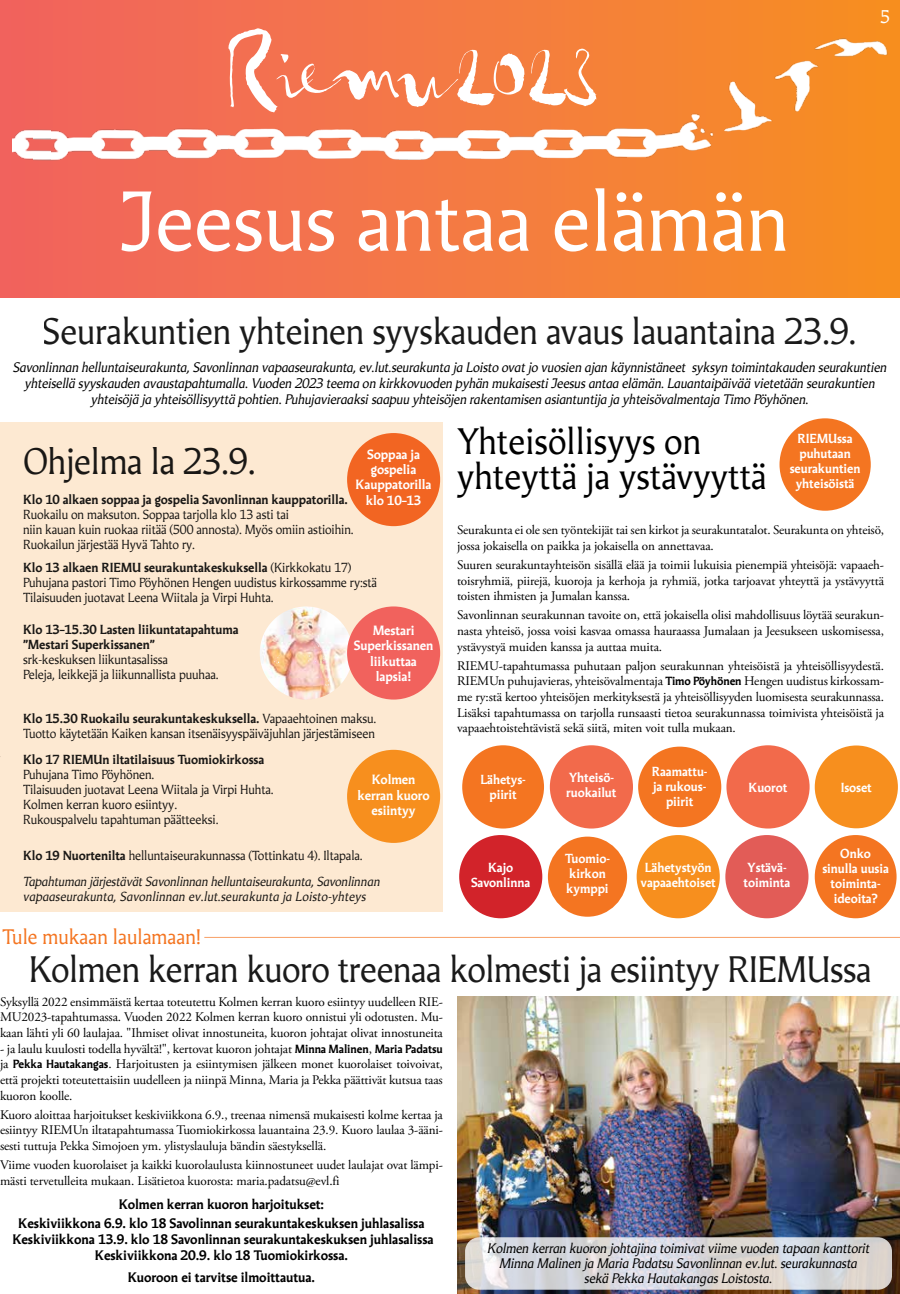
<style>
.page{position:relative;width:900px;height:1294px;background:#fff}
.page>*{position:absolute;margin:0;border:0;box-sizing:border-box;transform-origin:0 0}
.t1{font:105px "Gloss Drop";letter-spacing:-.06em;color:#fff}
.t2{font:80px "Martti";color:#fff}
.t3{font:35px/35px "Martti";letter-spacing:-.01em;color:#000}
.t4{font:20px "Martti";color:#f47521}
.t5{font:17.5px "Martti";color:#fff}
.t6{font:13.12px/15.6px "Adobe Garamond Pro";letter-spacing:-.01em;color:#000;text-align:justify}
.t7{font:italic 13.12px/15.6px "Martti";letter-spacing:-.01em;color:#000;text-align:center}
.t8{font:700 13.12px/19.1px "Martti";letter-spacing:-.01em;color:#000;text-align:center}
.t9{font:700 12.75px/15.2px "Martti";letter-spacing:-.01em;color:#fff;text-align:center}
.t10{font:12.5px/15px "Martti";letter-spacing:-.01em;color:#000}
.t11{font:700 12.5px/15px "Martti";letter-spacing:-.01em;color:#fff;text-align:center}
.t12{font:700 12.5px/15px "Martti";letter-spacing:-.01em;color:#000}
.t13{font:italic 12.5px/25.6px "Martti";letter-spacing:-.01em;color:#000}
.t14{font:italic 12.5px "Martti";letter-spacing:.01em;color:#000}
.s1{font-weight:700}
.s2{font-weight:700;font-style:normal}
.s3{font-style:normal}
.s4{font-family:"Martti";font-weight:700;font-size:11.25px}
</style>
<div class="page">
<div style="left:0;top:0;width:900px;height:298px;background:linear-gradient(to right,#f16362,#f78f22)"></div>
<img style="left:0;top:0;width:1px;height:575px">
<img style="left:457px;top:996px;width:443px;height:297px">
<svg style="left:465px;top:1237px;width:427px;height:52px;background:#d8d7da"></svg>
<hr style="left:204px;top:937px;width:696px;height:1px;background:#f47521">
<img style="left:400px;top:17px;width:490px;height:149px">
<img style="left:217px;top:121px;width:202px;height:45px">
<img style="left:33px;top:119px;width:195px;height:44px">
<img style="left:13px;top:126px;width:37px;height:44px">
<div style="left:0;top:423px;width:443px;height:488px;background:#fde9d2"></div>
<img style="left:260px;top:606px;width:93px;height:93px;border-radius:47px">
<img style="left:301px;top:640px;width:24px;height:24px">
<svg style="left:274px;top:655px;width:6px;height:8px"></svg>
<svg style="left:326px;top:679px;width:3px;height:7px"></svg>
<div style="left:347px;top:606px;width:93px;height:93px;background:#f1625d;border-radius:50%"></div>
<div style="left:347px;top:749px;width:93px;height:93px;background:#f78f1e;border-radius:50%"></div>
<div style="left:347px;top:433px;width:93px;height:93px;background:#f26522;border-radius:50%"></div>
<div style="left:780px;top:418px;width:91px;height:92px;background:#f47521;border-radius:50%"></div>
<div style="left:726px;top:745px;width:84px;height:83px;background:#f26a4b;border-radius:50%"></div>
<div style="left:638px;top:746px;width:83px;height:81px;background:#f47521;border-radius:50%"></div>
<div style="left:462px;top:745px;width:82px;height:83px;background:#f47521;border-radius:50%"></div>
<div style="left:459px;top:835px;width:83px;height:83px;background:#d2232a;border-radius:50%"></div>
<div style="left:637px;top:835px;width:83px;height:83px;background:#f78f1e;border-radius:50%"></div>
<div style="left:550px;top:745px;width:83px;height:83px;background:#f26a4b;border-radius:50%"></div>
<div style="left:725px;top:835px;width:84px;height:83px;background:#e25c57;border-radius:50%"></div>
<div style="left:548px;top:836px;width:79px;height:80px;background:#f47521;border-radius:50%"></div>
<div style="left:815px;top:745px;width:83px;height:83px;background:#f78f1e;border-radius:50%"></div>
<div style="left:815px;top:835px;width:82px;height:83px;background:#f47521;border-radius:50%"></div>
<h1 class="t1" style="left:226px;top:14px;width:376px">Riemu2023</h1>
<h2 class="t2" style="left:120px;top:173px;width:670px">Jeesus antaa elämän</h2>
<h3 class="t5" style="left:881px;top:6px;width:11px">5</h3>
<h3 class="t3" style="left:43px;top:313px;width:815px">Seurakuntien yhteinen syyskauden avaus lauantaina 23.9.</h3>
<p class="t7" style="left:13px;top:360px;width:875px">Savonlinnan helluntaiseurakunta, Savonlinnan vapaaseurakunta, ev.lut.seurakunta ja Loisto ovat jo vuosien ajan käynnistäneet syksyn toimintakauden seurakuntien yhteisellä syyskauden avaustapahtumalla. Vuoden 2023 teema on kirkkovuoden pyhän mukaisesti Jeesus antaa elämän. Lauantaipäivää vietetään seurakuntien yhteisöjä ja yhteisöllisyyttä pohtien. Puhujavieraaksi saapuu yhteisöjen rakentamisen asiantuntija ja yhteisövalmentaja Timo Pöyhönen.</p>
<h3 class="t3" style="left:23px;top:444px;width:234px">Ohjelma la 23.9.</h3>
<p class="t12" style="left:23px;top:492px;width:326px">Klo 10 alkaen soppaa ja gospelia Savonlinnan kauppatorilla.</p>
<p class="t10" style="left:23px;top:507px;width:332px">Ruokailu on maksuton. Soppaa tarjolla klo 13 asti tai<br>niin kauan kuin ruokaa riitää (500 annosta). Myös omiin astioihin.<br>Ruokailun järjestää Hyvä Tahto ry.</p>
<p class="t10" style="left:23px;top:559px;width:356px"><span class="s1">Klo 13 alkaen RIEMU seurakuntakeskuksella</span> (Kirkkokatu 17)<br>Puhujana pastori Timo Pöyhönen Hengen uudistus kirkossamme ry:stä<br>Tilaisuuden juotavat Leena Wiitala ja Virpi Huhta.</p>
<p class="t12" style="left:23px;top:622px;width:217px">Klo 13–15.30 Lasten liikuntatapahtuma ”Mestari Superkissanen”</p>
<p class="t10" style="left:23px;top:652px;width:197px">srk-keskuksen liikuntasalissa<br>Peleja, leikkejä ja liikunnallista puuhaa.</p>
<p class="t10" style="left:23px;top:711px;width:355px"><span class="s1">Klo 15.30 Ruokailu seurakuntakeskuksella.</span> Vapaaehtoinen maksu.<br>Tuotto käytetään Kaiken kansan itsenäisyyspäiväjuhlan järjestämiseen</p>
<p class="t12" style="left:23px;top:751px;width:243px">Klo 17 RIEMUn iltatilaisuus Tuomiokirkossa</p>
<p class="t10" style="left:23px;top:767px;width:252px">Puhujana Timo Pöyhönen.<br>Tilaisuuden juotavat Leena Wiitala ja Virpi Huhta.<br>Kolmen kerran kuoro esiintyy.<br>Rukouspalvelu tapahtuman päätteeksi.</p>
<p class="t13" style="left:23px;top:843px;width:359px"><span class="s2">Klo 19 Nuortenilta</span> <span class="s3">helluntaiseurakunnassa (Tottinkatu 4). Iltapala.<br></span>Tapahtuman järjestävät Savonlinnan helluntaiseurakunta, Savonlinnan</p>
<p class="t14" style="left:23px;top:888px;width:345px">vapaaseurakunta, Savonlinnan ev.lut.seurakunta ja Loisto-yhteys</p>
<p class="t9" style="left:356px;top:446px;width:78px">Soppaa ja gospelia<br>Kauppatorilla klo 10–13</p>
<p class="t9" style="left:354px;top:622px;width:81px">Mestari<br>Superkissanen liikuttaa lapsia!</p>
<p class="t9" style="left:357px;top:771px;width:74px">Kolmen kerran kuoro esiintyy</p>
<h3 class="t4" style="left:2px;top:924px;width:200px">Tule mukaan laulamaan!</h3>
<h3 class="t3" style="left:457px;top:423px;width:311px">Yhteisöllisyys on yhteyttä ja ystävyyttä</h3>
<p class="t6" style="left:457px;top:522px;width:429px">Seurakunta ei ole sen työntekijät tai sen kirkot ja seurakuntatalot. Seurakunta on yhteisö, jossa jokaisella on paikka ja jokaisella on annettavaa.</p>
<p class="t6" style="left:457px;top:557px;width:428px">Suuren seurakuntayhteisön sisällä elää ja toimii lukuisia pienempiä yhteisöjä: vapaaeh&shy;toisryhmiä, piirejä, kuoroja ja kerhoja ja ryhmiä, jotka tarjoavat yhteyttä ja ystävyyttä toisten ihmisten ja Jumalan kanssa.</p>
<p class="t6" style="left:457px;top:608px;width:428px">Savonlinnan seurakunnan tavoite on, että jokaisella olisi mahdollisuus löytää seurakun&shy;nasta yhteisö, jossa voisi kasvaa omassa hauraassa Jumalaan ja Jeesukseen uskomisessa, ystävystyä muiden kanssa ja auttaa muita.</p>
<p class="t6" style="left:457px;top:658px;width:428px">RIEMU-tapahtumassa puhutaan paljon seurakunnan yhteisöistä ja yhteisöllisyydestä.<br>RIEMUn puhujavieras, yhteisövalmentaja <span class="s4">Timo Pöyhönen</span> Hengen uudistus kirkossam&shy;me ry:stä kertoo yhteisöjen merkityksestä ja yhteisöllisyyden luomisesta seurakunnassa.<br>Lisäksi tapahtumassa on tarjolla runsaasti tietoa seurakunnassa toimivista yhteisöistä ja vapaaehtoistehtävistä sekä siitä, miten voit tulla mukaan.</p>
<p class="t11" style="left:790px;top:430px;width:72px">RIEMUssa puhutaan seurakuntien yhteisöistä</p>
<p class="t11" style="left:480px;top:771px;width:47px">Lähetys&shy;piirit</p>
<p class="t11" style="left:566px;top:770px;width:52px;text-align:left">Yhteisö&shy;ruokailut</p>
<p class="t11" style="left:652px;top:764px;width:57px">Raamattu&shy;ja rukous&shy;piirit</p>
<p class="t11" style="left:565px;top:850px;width:46px;text-align:left">Tuomio&shy;kirkon kymppi</p>
<p class="t11" style="left:471px;top:859px;width:61px">Kajo<br>Savonlinna</p>
<p class="t11" style="left:641px;top:859px;width:77px">Lähetystyön vapaaehtoiset</p>
<p class="t11" style="left:550px;top:870px;width:79px">Tuomiokirkon kymppi</p>
<p class="t11" style="left:749px;top:779px;width:40px">Kuorot</p>
<p class="t11" style="left:744px;top:859px;width:48px;text-align:left">Ystävä&shy;toiminta</p>
<p class="t11" style="left:841px;top:779px;width:33px">Isoset</p>
<p class="t11" style="left:822px;top:845px;width:68px">Onko sinulla uusia toiminta&shy;ideoita?</p>
<h3 class="t3" style="left:28px;top:951px;width:845px">Kolmen kerran kuoro treenaa kolmesti ja esiintyy RIEMUssa</h3>
<p class="t6" style="left:0;top:994px;width:444px">Syksyllä 2022 ensimmäistä kertaa toteutettu Kolmen kerran kuoro esiintyy uudelleen RIE-MU2023-tapahtumassa. Vuoden 2022 Kolmen kerran kuoro onnistui yli odotusten. Mu&shy;kaan lähti yli 60 laulajaa. "Ihmiset olivat innostuneita, kuoron johtajat olivat innostuneita</p>
<p class="t6" style="left:0;top:1041px;width:444px">- ja laulu kuulosti todella hyvältä!", kertovat kuoron johtajat <span class="s4">Minna Malinen</span>, <span class="s4">Maria Padatsu </span>ja <span class="s4">Pekka Hautakangas</span>. Harjoitusten ja esiintymisen jälkeen monet kuorolaiset toivoivat, että projekti toteutettaisiin uudelleen ja niinpä Minna, Maria ja Pekka päättivät kutsua taas kuoron koolle.</p>
<p class="t6" style="left:0;top:1107px;width:444px">Kuoro aloittaa harjoitukset keskiviikkona 6.9., treenaa nimensä mukaisesti kolme kertaa ja esiintyy RIEMUn iltatapahtumassa Tuomiokirkossa lauantaina 23.9. Kuoro laulaa 3-ääni&shy;sesti tuttuja Pekka Simojoen ym. ylistyslauluja bändin säestyksellä.</p>
<p class="t6" style="left:0;top:1157px;width:444px">Viime vuoden kuorolaiset ja kaikki kuorolaulusta kiinnostuneet uudet laulajat ovat lämpi&shy;mästi tervetulleita mukaan. Lisätietoa kuorosta: maria.padatsu@evl.fi</p>
<p class="t8" style="left:18px;top:1194px;width:408px">Kolmen kerran kuoron harjoitukset:<br>Keskiviikkona 6.9. klo 18 Savolinnan seurakuntakeskuksen juhlasalissa</p>
<p class="t8" style="left:12px;top:1230px;width:423px;line-height:15.6px">Keskiviikkona 13.9. klo 18 Savonlinnan seurakuntakeskuksen juhlasalissa<br>Keskiviikkona 20.9. klo 18 Tuomiokirkossa.</p>
<p class="t8" style="left:128px;top:1267px;width:189px">Kuoroon ei tarvitse ilmoittautua.</p>
<p class="t7" style="left:487px;top:1240px;width:384px;line-height:15px">Kolmen kerran kuoron johtajina toimivat viime vuoden tapaan kanttorit<br>Minna Malinen ja Maria Padatsu Savonlinnan ev.lut. seurakunnasta sekä Pekka Hautakangas Loistosta.</p>
</div>
